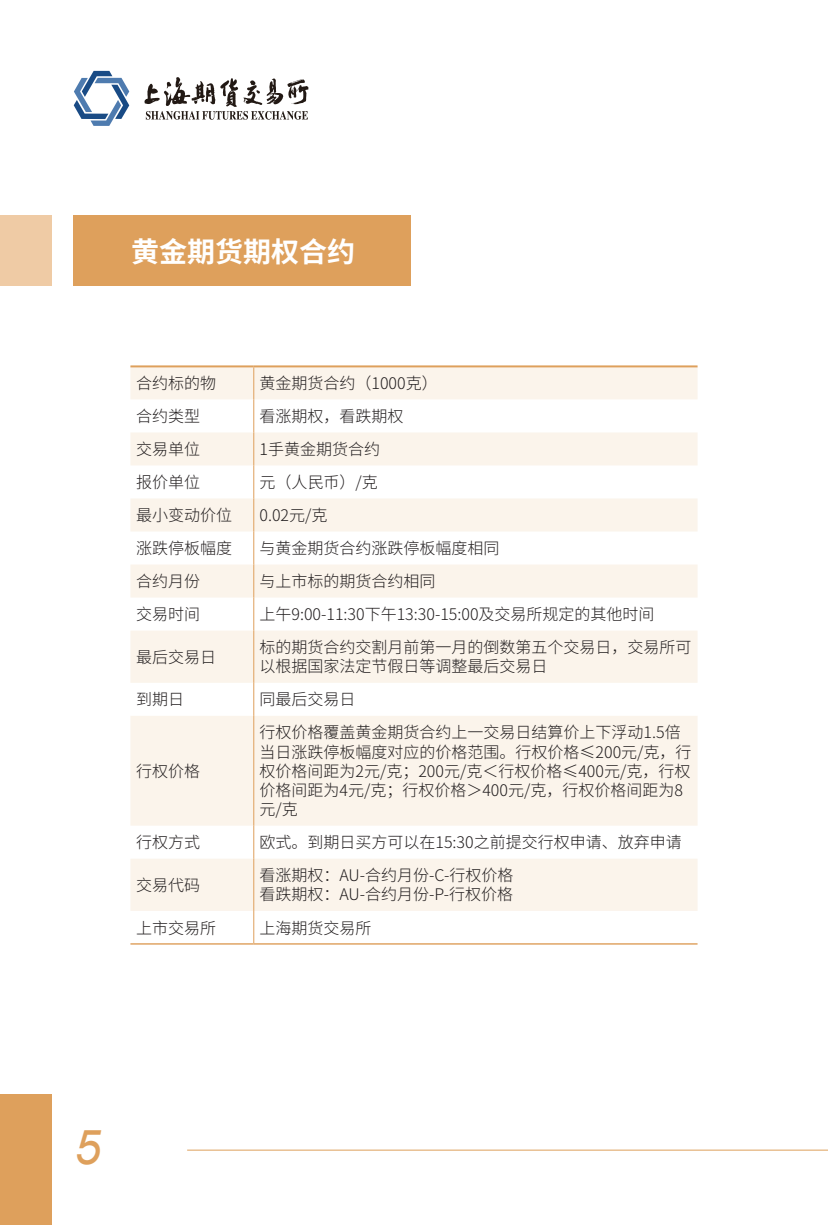
<style>
.page{position:relative;width:828px;height:1225px;background:#fff}
.page>*{position:absolute;margin:0;border:0;box-sizing:border-box;transform-origin:0 0}
.t1{font:italic 48px "Arial";color:#dea05c}
.t2{font:700 28px "Source Han Sans SC";color:#fff}
.t3{font:300 16px/19.2px "Source Han Sans SC";color:#231f20}
</style>
<div class="page">
<div style="left:0;top:1094px;width:51px;height:131px;background:#dea05c"></div>
<hr style="left:187px;top:1149px;width:641px;height:1px;background:#dea05c">
<svg style="left:74px;top:71px;width:55px;height:55px"></svg>
<svg style="left:144px;top:77px;width:164px;height:43px"></svg>
<svg style="left:130px;top:367px;width:567px;height:544px;fill:#fbf4eb"></svg>
<hr style="left:130px;top:365px;width:124px;height:2px;background:#dea05c">
<hr style="left:254px;top:365px;width:443px;height:2px;background:#dea05c">
<hr style="left:130px;top:943px;width:124px;height:1px;background:#dea05c">
<hr style="left:254px;top:943px;width:443px;height:1px;background:#dea05c">
<hr style="left:253px;top:367px;width:1px;height:32px;background:#dea05c">
<hr style="left:253px;top:399px;width:1px;height:33px;background:#dea05c">
<hr style="left:253px;top:432px;width:1px;height:33px;background:#dea05c">
<hr style="left:253px;top:465px;width:1px;height:33px;background:#dea05c">
<hr style="left:253px;top:498px;width:1px;height:33px;background:#dea05c">
<hr style="left:253px;top:531px;width:1px;height:33px;background:#dea05c">
<hr style="left:253px;top:564px;width:1px;height:33px;background:#dea05c">
<hr style="left:253px;top:597px;width:1px;height:33px;background:#dea05c">
<hr style="left:253px;top:630px;width:1px;height:53px;background:#dea05c">
<hr style="left:253px;top:683px;width:1px;height:33px;background:#dea05c">
<hr style="left:253px;top:716px;width:1px;height:109px;background:#dea05c">
<hr style="left:253px;top:825px;width:1px;height:33px;background:#dea05c">
<hr style="left:253px;top:858px;width:1px;height:53px;background:#dea05c">
<hr style="left:253px;top:911px;width:1px;height:32px;background:#dea05c">
<div style="left:0;top:215px;width:51px;height:71px;background:#efcba5"></div>
<div style="left:74px;top:215px;width:337px;height:71px;background:#dea05c"></div>
<p class="t2" style="left:131px;top:235px;width:225px">黄金期货期权合约</p>
<p class="t3" style="left:136px;top:374px;width:81px">合约标的物</p>
<p class="t3" style="left:259px;top:374px;width:180px">黄金期货合约（1000克）</p>
<p class="t3" style="left:136px;top:407px;width:65px">合约类型</p>
<p class="t3" style="left:259px;top:407px;width:145px">看涨期权，看跌期权</p>
<p class="t3" style="left:136px;top:440px;width:65px">交易单位</p>
<p class="t3" style="left:259px;top:440px;width:122px">1手黄金期货合约</p>
<p class="t3" style="left:136px;top:473px;width:65px">报价单位</p>
<p class="t3" style="left:259px;top:473px;width:120px">元（人民币）/克</p>
<p class="t3" style="left:136px;top:506px;width:97px">最小变动价位</p>
<p class="t3" style="left:259px;top:506px;width:69px">0.02元/克</p>
<p class="t3" style="left:136px;top:539px;width:97px">涨跌停板幅度</p>
<p class="t3" style="left:259px;top:539px;width:241px">与黄金期货合约涨跌停板幅度相同</p>
<p class="t3" style="left:136px;top:572px;width:65px">合约月份</p>
<p class="t3" style="left:259px;top:572px;width:177px">与上市标的期货合约相同</p>
<p class="t3" style="left:136px;top:605px;width:65px">交易时间</p>
<p class="t3" style="left:259px;top:605px;width:397px">上午9:00-11:30下午13:30-15:00及交易所规定的其他时间</p>
<p class="t3" style="left:136px;top:647px;width:81px">最后交易日</p>
<p class="t3" style="left:259px;top:638px;width:433px">标的期货合约交割月前第一月的倒数第五个交易日，交易所可以根据国家法定节假日等调整最后交易日</p>
<p class="t3" style="left:136px;top:690px;width:49px">到期日</p>
<p class="t3" style="left:259px;top:690px;width:97px">同最后交易日</p>
<p class="t3" style="left:136px;top:761px;width:65px">行权价格</p>
<p class="t3" style="left:259px;top:723px;width:433px">行权价格覆盖黄金期货合约上一交易日结算价上下浮动1.5倍当日涨跌停板幅度对应的价格范围。行权价格≤200元/克，行权价格间距为2元/克；200元/克＜行权价格≤400元/克，行权价格间距为4元/克；行权价格＞400元/克，行权价格间距为8元/克</p>
<p class="t3" style="left:136px;top:833px;width:65px">行权方式</p>
<p class="t3" style="left:259px;top:833px;width:424px">欧式。到期日买方可以在15:30之前提交行权申请、放弃申请</p>
<p class="t3" style="left:136px;top:875px;width:65px">交易代码</p>
<p class="t3" style="left:259px;top:866px;width:255px">看涨期权：AU-合约月份-C-行权价格</p>
<p class="t3" style="left:259px;top:885px;width:255px">看跌期权：AU-合约月份-P-行权价格</p>
<p class="t3" style="left:136px;top:918px;width:81px">上市交易所</p>
<p class="t3" style="left:259px;top:918px;width:113px">上海期货交易所</p>
<h1 class="t1" style="left:74px;top:1116px;width:28px">5</h1>
</div>
